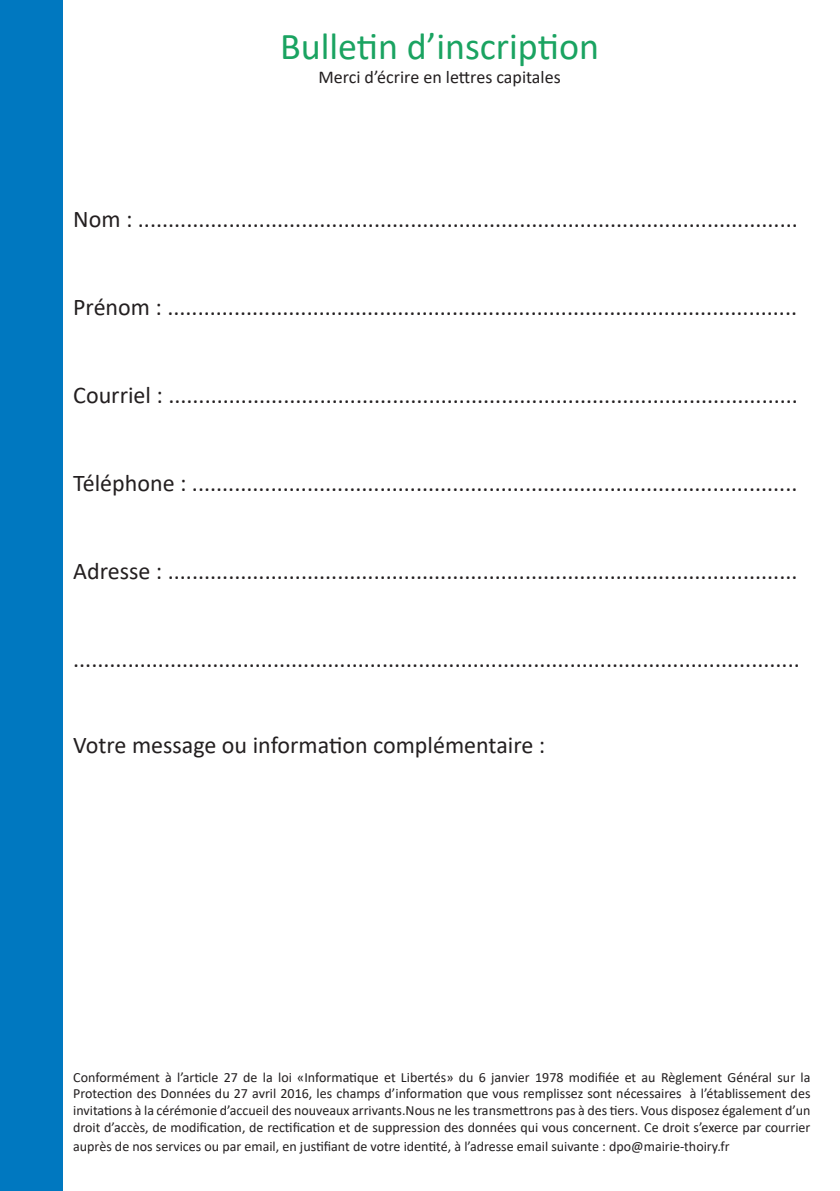
<style>
.page{position:relative;width:840px;height:1191px;background:#fff}
.page>*{position:absolute;margin:0;border:0;box-sizing:border-box;transform-origin:0 0}
.t1{font:38px "Calibri";color:#1aa361}
.t2{font:24px "Calibri";color:#231f20}
.t3{font:18px "Calibri";color:#231f20}
.t4{font:14px/16.8px "Calibri";color:#231f20;text-align:justify}
</style>
<div class="page">
<div style="left:0;top:0;width:63px;height:1191px;background:#0078c0"></div>
<p class="t1" style="left:280px;top:20px;width:320px">Bulletin d’inscription</p>
<p class="t3" style="left:318px;top:65px;width:244px">Merci d’écrire en lettres capitales</p>
<p class="t2" style="left:73px;top:203px;width:725px">Nom : .............................................................................................................</p>
<p class="t2" style="left:73px;top:291px;width:725px">Prénom : ........................................................................................................</p>
<p class="t2" style="left:73px;top:379px;width:726px">Courriel : ........................................................................................................</p>
<p class="t2" style="left:73px;top:467px;width:725px">Téléphone : ....................................................................................................</p>
<p class="t2" style="left:73px;top:555px;width:725px">Adresse : ........................................................................................................</p>
<p class="t2" style="left:73px;top:643px;width:727px">........................................................................................................................</p>
<p class="t2" style="left:73px;top:729px;width:473px">Votre message ou information complémentaire :</p>
<p class="t4" style="left:73px;top:1068px;width:738px">Conformément à l’article 27 de la loi «Informatique et Libertés» du 6 janvier 1978 modifiée et au Règlement Général sur la Protection des Données du 27 avril 2016, les champs d’information que vous remplissez sont nécessaires à l’établissement des invitations à la cérémonie d’accueil des nouveaux arrivants.Nous ne les transmettrons pas à des tiers. Vous disposez également d’un droit d’accès, de modification, de rectification et de suppression des données qui vous concernent. Ce droit s’exerce par courrier</p>
<p class="t4" style="left:73px;top:1137px;width:657px">auprès de nos services ou par email, en justifiant de votre identité, à l’adresse email suivante : dpo@mairie-thoiry.fr</p>
</div>
